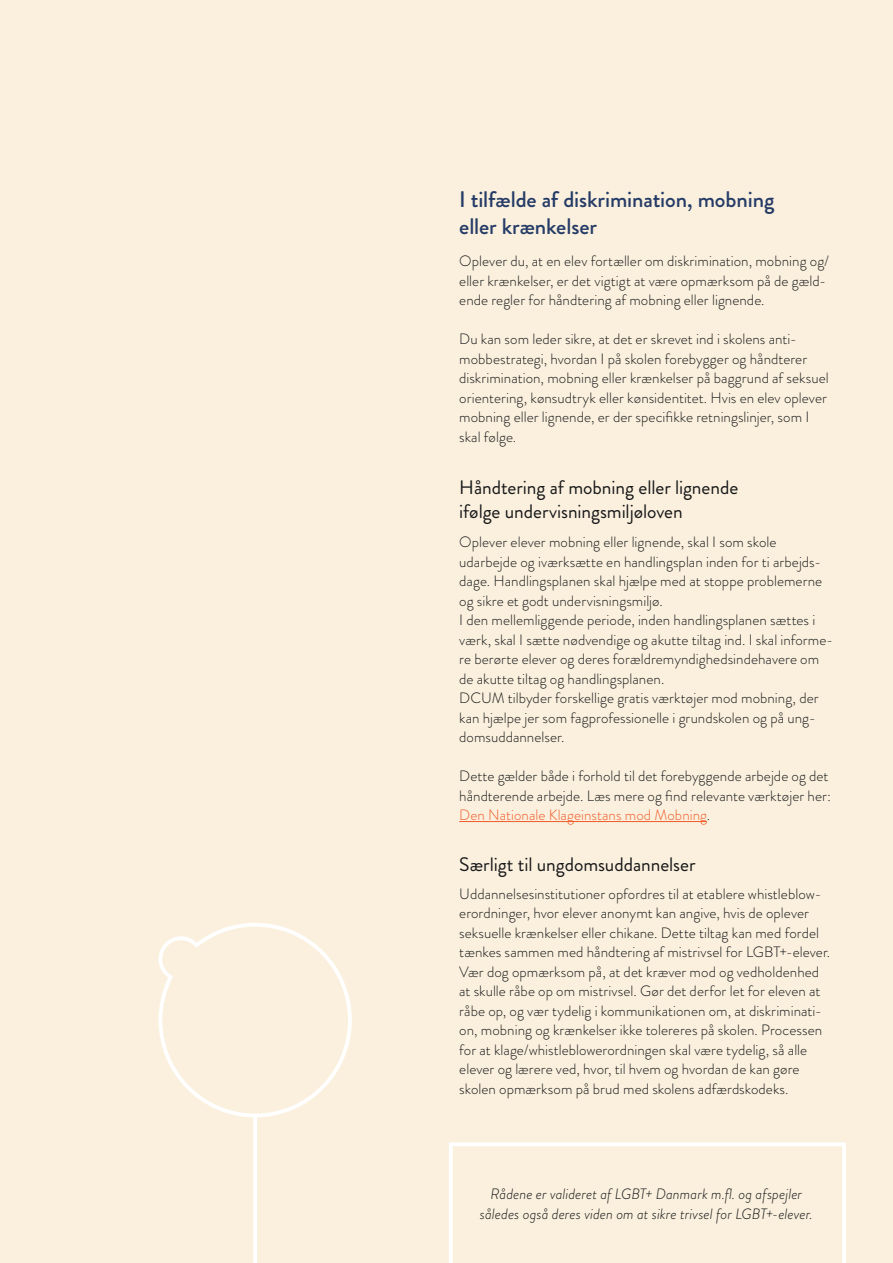
<style>
.page{position:relative;width:893px;height:1263px;background:#faf0dd}
.page>*{position:absolute;margin:0;border:0;box-sizing:border-box;transform-origin:0 0}
.t1{font:500 22.5px/27px "Brandon Grotesque";letter-spacing:-.005em;color:#253b67}
.t2{font:19.5px/23.4px "Brandon Grotesque";letter-spacing:-.005em;color:#18181a}
.t3{font:300 15px/19.5px "Brandon Grotesque";letter-spacing:.005em;color:#18181a}
.t4{font:italic 300 15px/19.5px "Brandon Grotesque";letter-spacing:.005em;color:#18181a;text-align:center}
.s1{color:#f15b2a}
</style>
<div class="page">
<hr style="left:459px;top:821px;width:248px;height:1px;background:#f15b2a">
<svg style="left:158px;top:923px;width:194px;height:340px"></svg>
<svg style="left:449px;top:1142px;width:397px;height:121px"></svg>
<h3 class="t1" style="left:459px;top:186px;width:317px">I tilfælde af diskrimination, mobning eller krænkelser</h3>
<p class="t3" style="left:459px;top:251px;width:371px">Oplever du, at en elev fortæller om diskrimination, mobning og/ eller krænkelser, er det vigtigt at være opmærksom på de gæld&shy;ende regler for håndtering af mobning eller lignende.</p>
<p class="t3" style="left:459px;top:329px;width:371px">Du kan som leder sikre, at det er skrevet ind i skolens anti&shy;mobbestrategi, hvordan I på skolen forebygger og håndterer diskrimination, mobning eller krænkelser på baggrund af seksuel orientering, kønsudtryk eller kønsidentitet. Hvis en elev oplever mobning eller lignende, er der specifkke retningslinjer, som I skal følge.</p>
<h3 class="t2" style="left:459px;top:476px;width:281px">Håndtering af mobning eller lignende ifølge undervisningsmiljøloven</h3>
<p class="t3" style="left:459px;top:532px;width:376px">Oplever elever mobning eller lignende, skal I som skole udarbejde og iværksætte en handlingsplan inden for ti arbejds&shy;dage. Handlingsplanen skal hjælpe med at stoppe problemerne og sikre et godt undervisningsmiljø.<br>I den mellemliggende periode, inden handlingsplanen sættes i værk, skal I sætte nødvendige og akutte tiltag ind. I skal informe&shy;re berørte elever og deres forældremyndighedsindehavere om de akutte tiltag og handlingsplanen.<br>DCUM tilbyder forskellige gratis værktøjer mod mobning, der kan hjælpe jer som fagprofessionelle i grundskolen og på ung&shy;domsuddannelser.</p>
<p class="t3" style="left:459px;top:766px;width:373px">Dette gælder både i forhold til det forebyggende arbejde og det håndterende arbejde. Læs mere og fnd relevante værktøjer her:<br><span class="s1">Den Nationale Klageinstans mod Mobning</span>.</p>
<h3 class="t2" style="left:459px;top:852px;width:238px">Særligt til ungdomsuddannelser</h3>
<p class="t3" style="left:459px;top:884px;width:372px">Uddannelsesinstitutioner opfordres til at etablere whistleblow&shy;erordninger, hvor elever anonymt kan angive, hvis de oplever seksuelle krænkelser eller chikane. Dette tiltag kan med fordel tænkes sammen med håndtering af mistrivsel for LGBT+-elever.<br>Vær dog opmærksom på, at det kræver mod og vedholdenhed at skulle råbe op om mistrivsel. Gør det derfor let for eleven at råbe op, og vær tydelig i kommunikationen om, at diskriminati&shy;on, mobning og krænkelser ikke tolereres på skolen. Processen for at klage/whistleblowerordningen skal være tydelig, så alle elever og lærere ved, hvor, til hvem og hvordan de kan gøre skolen opmærksom på brud med skolens adfærdskodeks.</p>
<p class="t4" style="left:480px;top:1184px;width:334px">Rådene er valideret af LGBT+ Danmark m.f. og afspejler således også deres viden om at sikre trivsel for LGBT+-elever.</p>
</div>
